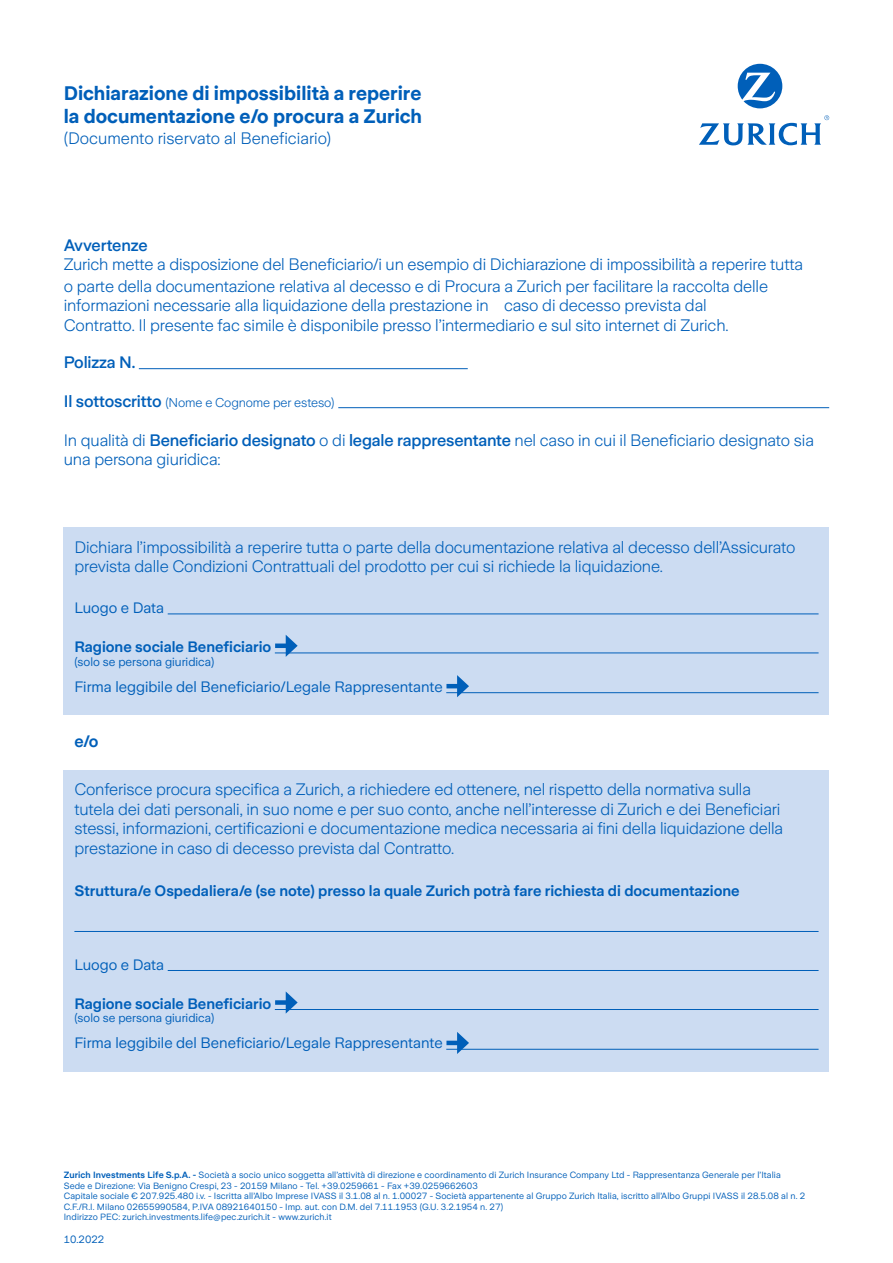
<style>
.page{position:relative;width:893px;height:1263px;background:#fff}
.page>*{position:absolute;margin:0;border:0;box-sizing:border-box;transform-origin:0 0}
.t1{font:700 19.5px/22.5px "Zurich Sans";color:#005fb9}
.t2{font:300 16.5px/19.5px "Zurich Sans";letter-spacing:-.01em;color:#005fb9}
.t3{font:500 16.5px "Zurich Sans";letter-spacing:-.01em;color:#005fb9}
.t4{font:600 16.5px "Zurich Sans";color:#005fb9}
.t5{font:600 15px "Zurich Sans";color:#005fb9}
.t6{font:15px "Zurich Sans";color:#005fb9}
.t7{font:300 12.75px "Zurich Sans";letter-spacing:-.01em;color:#005fb9}
.t8{font:12px "Zurich Sans";color:#005fb9}
.t9{font:10.5px "Zurich Sans";color:#005fb9}
.t10{font:9px/10.5px "Zurich Sans";letter-spacing:.01em;color:#005fb9}
.s1{font-weight:500;font-size:16.5px}
.s2{font-weight:500}
.s3{font-weight:600}
</style>
<div class="page">
<div style="left:64px;top:527px;width:765px;height:187px;background:#ccdcf2"></div>
<hr style="left:139px;top:368px;width:329px;height:1px;background:#005fb9">
<hr style="left:338px;top:407px;width:491px;height:1px;background:#005fb9">
<svg style="left:738px;top:64px;width:44px;height:44px"></svg>
<svg style="left:699px;top:115px;width:130px;height:30px"></svg>
<hr style="left:168px;top:614px;width:651px;height:1px;background:#005fb9">
<hr style="left:275px;top:653px;width:544px;height:1px;background:#005fb9">
<hr style="left:446px;top:692px;width:373px;height:1px;background:#005fb9">
<div style="left:275px;top:643px;width:15px;height:5px;background:#005fb9"></div>
<svg style="left:286px;top:635px;width:12px;height:22px"></svg>
<div style="left:64px;top:770px;width:765px;height:301px;background:#ccdcf2"></div>
<hr style="left:446px;top:684px;width:15px;height:4px;background:#005fb9">
<svg style="left:457px;top:675px;width:12px;height:22px"></svg>
<hr style="left:74px;top:931px;width:745px;height:1px;background:#005fb9">
<hr style="left:168px;top:970px;width:651px;height:1px;background:#005fb9">
<hr style="left:275px;top:1009px;width:544px;height:1px;background:#005fb9">
<hr style="left:446px;top:1049px;width:373px;height:1px;background:#005fb9">
<div style="left:275px;top:1000px;width:15px;height:5px;background:#005fb9"></div>
<svg style="left:286px;top:991px;width:12px;height:22px"></svg>
<hr style="left:446px;top:1041px;width:15px;height:4px;background:#005fb9">
<svg style="left:457px;top:1032px;width:12px;height:22px"></svg>
<p class="t1" style="left:64px;top:83px;width:360px">Dichiarazione di impossibilità a reperire la documentazione e/o procura a Zurich</p>
<p class="t2" style="left:64px;top:129px;width:269px">(Documento riservato al Beneficiario)</p>
<p class="t3" style="left:64px;top:236px;width:85px">Avvertenze</p>
<p class="t2" style="left:64px;top:254px;width:741px;line-height:21.6px">Zurich mette a disposizione del Beneficiario/i un esempio di Dichiarazione di impossibilità a reperire tutta o parte della documentazione relativa al decesso e di Procura a Zurich per facilitare la raccolta delle</p>
<p class="t2" style="left:64px;top:296px;width:666px">informazioni necessarie alla liquidazione della prestazione in caso di decesso prevista dal<br>Contratto. Il presente fac simile è disponibile presso l’intermediario e sul sito internet di Zurich.</p>
<p class="t3" style="left:64px;top:353px;width:73px">Polizza N.</p>
<p class="t7" style="left:64px;top:395px;width:272px"><span class="s1">Il sottoscritto</span> (Nome e Cognome per esteso)</p>
<p class="t2" style="left:64px;top:431px;width:752px">In qualità di <span class="s2">Beneficiario designato</span> o di <span class="s2">legale rappresentante</span> nel caso in cui il Beneficiario designato sia una persona giuridica:</p>
<p class="t2" style="left:74px;top:537px;width:723px">Dichiara l’impossibilità a reperire tutta o parte della documentazione relativa al decesso dell’Assicurato prevista dalle Condizioni Contrattuali del prodotto per cui si richiede la liquidazione.</p>
<p class="t6" style="left:74px;top:600px;width:91px">Luogo e Data</p>
<p class="t5" style="left:74px;top:639px;width:198px">Ragione sociale Beneficiario</p>
<p class="t8" style="left:74px;top:655px;width:141px">(solo se persona giuridica)</p>
<p class="t6" style="left:74px;top:678px;width:370px">Firma leggibile del Beneficiario/Legale Rappresentante</p>
<p class="t4" style="left:74px;top:732px;width:26px">e/o</p>
<p class="t2" style="left:74px;top:780px;width:710px">Conferisce procura specifica a Zurich, a richiedere ed ottenere, nel rispetto della normativa sulla tutela dei dati personali, in suo nome e per suo conto, anche nell’interesse di Zurich e dei Beneficiari stessi, informazioni, certificazioni e documentazione medica necessaria ai fini della liquidazione della prestazione in caso di decesso prevista dal Contratto.</p>
<p class="t2" style="left:64px;top:783px;width:767px">Dichiara l’impossibilità a reperire tutta o parte della documentazione relativa al decesso dell’Assicurato prevista dalle Condizioni Contrattuali del prodotto per cui si richiede la liquidazione.</p>
<p class="t5" style="left:74px;top:882px;width:667px">Struttura/e Ospedaliera/e (se note) presso la quale Zurich potrà fare richiesta di documentazione</p>
<p class="t6" style="left:74px;top:956px;width:91px">Luogo e Data</p>
<p class="t5" style="left:74px;top:995px;width:198px">Ragione sociale Beneficiario</p>
<p class="t8" style="left:74px;top:1011px;width:141px">(solo se persona giuridica)</p>
<p class="t6" style="left:74px;top:1035px;width:370px">Firma leggibile del Beneficiario/Legale Rappresentante</p>
<p class="t10" style="left:64px;top:1170px;width:743px"><span class="s3">Zurich Investments Life S.p.A. -</span> Società a socio unico soggetta all’attività di direzione e coordinamento di Zurich Insurance Company Ltd - Rappresentanza Generale per l’Italia<br>Sede e Direzione: Via Benigno Crespi, 23 - 20159 Milano - Tel. +39.0259661 - Fax +39.0259662603<br>Capitale sociale € 207.925.480 i.v. - Iscritta all’Albo Imprese IVASS il 3.1.08 al n. 1.00027 - Società appartenente al Gruppo Zurich Italia, iscritto all’Albo Gruppi IVASS il 28.5.08 al n. 2<br>C.F./R.I. Milano 02655990584, P.IVA 08921640150 - Imp. aut. con D.M. del 7.11.1953 (G.U. 3.2.1954 n. 27)<br>Indirizzo PEC: zurich.investments.life@pec.zurich.it - www.zurich.it</p>
<p class="t9" style="left:64px;top:1233px;width:42px">10.2022</p>
</div>
